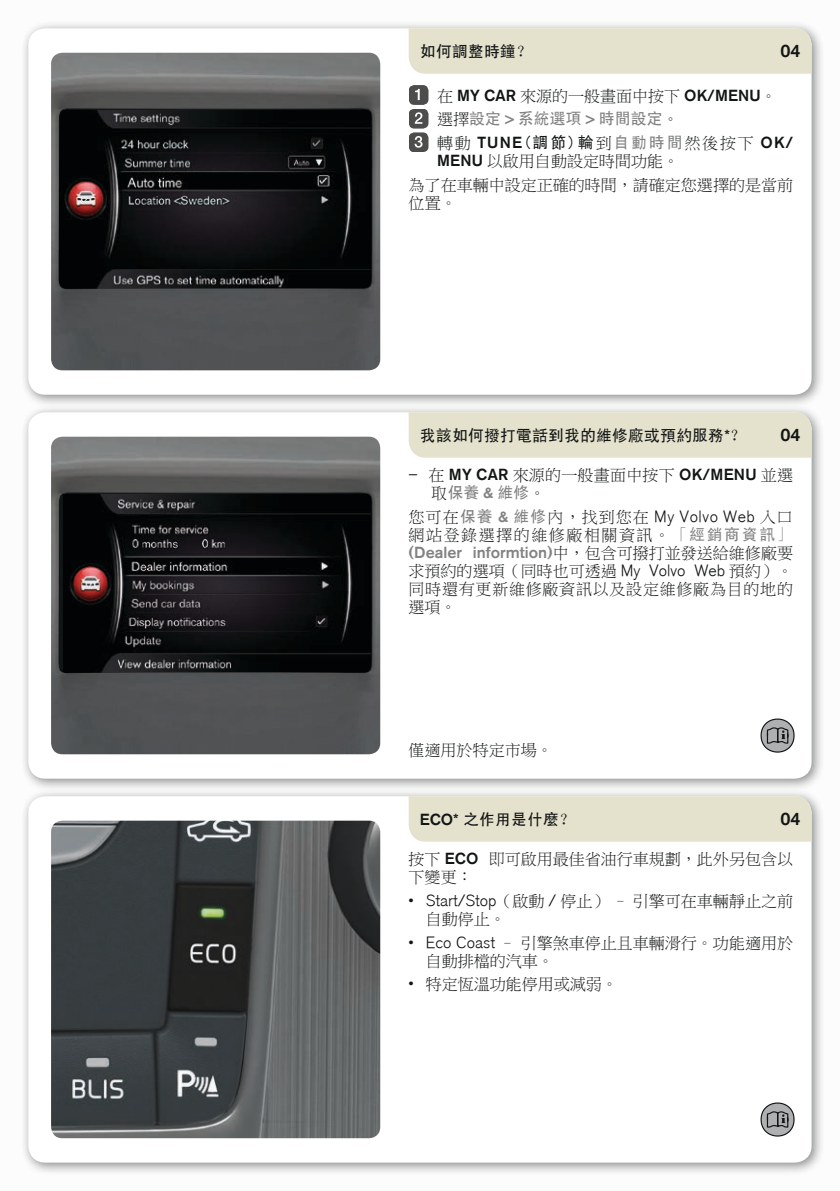
<style>
.page{position:relative;width:840px;height:1191px;background:#fff}
.page>*{position:absolute;margin:0;border:0;box-sizing:border-box;transform-origin:0 0}
.t1{font:300 18px "Volvo Sans";color:#121515}
.t2{font:16px/18px "Ming Li U";color:#121515}
.t3{font:16px/18px "Ming Li U";letter-spacing:.095em;color:#121515}
.t4{font:16px "MS Hei";color:#121515}
.t5{font:300 16px "Volvo Sans";color:#818282}
.t6{font:16px "MS Hei";color:#818282}
.s1{font-family:"Volvo Sans";font-weight:300}
.s2{font-family:"Ming Li U";color:#121515}
.s3{font-family:"MS Hei"}
.s4{font-family:"MS Hei";color:#818282}
.s5{font-family:"Volvo Sans";font-weight:300;color:#818282}
.s6{font-family:"Ming Li U";font-weight:400;color:#121515}
</style>
<div class="page">
<div style="left:0;top:0;width:839px;height:1191px;background:#f6f6f6"></div>
<div style="left:20px;top:20px;width:804px;height:388px;background:#121515;opacity:.5"></div>
<div style="left:28px;top:28px;width:783px;height:367px;background:#fff;border-radius:17px"></div>
<div style="left:20px;top:404px;width:804px;height:388px;background:#121515;opacity:.5"></div>
<div style="left:28px;top:412px;width:783px;height:366px;background:#fff;border-radius:17px"></div>
<div style="left:20px;top:788px;width:804px;height:388px;background:#121515;opacity:.5"></div>
<div style="left:28px;top:796px;width:783px;height:366px;background:#fff;border-radius:17px"></div>
<div style="left:408px;top:28px;width:403px;height:46px;background:#e4e1cc"></div>
<img style="left:51px;top:53px;width:329px;height:317px">
<hr style="left:67px;top:109px;width:294px;height:1px;background:#121515">
<img style="left:51px;top:437px;width:329px;height:317px">
<hr style="left:67px;top:493px;width:294px;height:1px;background:#121515">
<div style="left:408px;top:412px;width:403px;height:46px;background:#e4e1cc"></div>
<img style="left:51px;top:820px;width:329px;height:318px">
<div style="left:408px;top:796px;width:403px;height:45px;background:#e4e1cc"></div>
<svg style="left:409px;top:85px;width:19px;height:67px"></svg>
<svg style="left:760px;top:718px;width:34px;height:34px"></svg>
<svg style="left:760px;top:1102px;width:34px;height:34px"></svg>
<p class="t4" style="left:420px;top:43px;width:113px">如何調整時鐘？</p>
<p class="t1" style="left:780px;top:40px;width:22px">04</p>
<p class="t2" style="left:437px;top:87px;width:341px">在 <span class="s1">MY CAR</span> 來源的一般畫面中按下 <span class="s1">OK/MENU</span>。</p>
<p class="t6" style="left:437px;top:111px;width:243px"><span class="s2">選擇</span>設定 <span class="s1">&gt;</span> 系統選項 <span class="s1">&gt;</span> 時間設定<span class="s2">。</span></p>
<p class="t2" style="left:437px;top:134px;width:357px">轉動 <span class="s1">TUNE</span><span class="s3">(調節)輪</span>到<span class="s4">自動時間</span>然後按下 <span class="s1">OK/<br>MENU</span> 以啟用自動設定時間功能。</p>
<p class="t2" style="left:408px;top:176px;width:385px">為了在車輛中設定正確的時間，請確定您選擇的是當前位置。</p>
<p class="t4" style="left:420px;top:427px;width:327px">我該如何撥打電話到我的維修廠或預約服務<span class="s1">*</span>？</p>
<p class="t1" style="left:780px;top:424px;width:22px">04</p>
<p class="t2" style="left:408px;top:466px;width:385px"><span class="s1">–</span> 在 <span class="s1">MY CAR</span> 來源的一般畫面中按下 <span class="s1">OK/MENU</span> 並選</p>
<p class="t6" style="left:431px;top:484px;width:116px"><span class="s2">取</span>保養 <span class="s1">&amp;</span> 維修<span class="s2">。</span></p>
<p class="t3" style="left:408px;top:508px;width:385px">您可在<span class="s4">保養</span> <span class="s5">&amp;</span> <span class="s4">維修</span>內，找到您在 <span class="s1">My Volvo Web</span> 入口網站登錄選擇的維修廠相關資訊。<span class="s4">「經銷商資訊」</span></p>
<p class="t5" style="left:408px;top:542px;width:385px">(Dealer informtion)<span class="s6">中，包含可撥打並發送給維修廠要</span></p>
<p class="t2" style="left:408px;top:562px;width:385px;text-align:justify">求預約的選項（同時也可透過 <span class="s1">My Volvo Web</span> 預約）。同時還有更新維修廠資訊以及設定維修廠為目的地的選項。</p>
<p class="t2" style="left:408px;top:741px;width:145px">僅適用於特定市場。</p>
<p class="t4" style="left:420px;top:811px;width:157px"><span class="s1">ECO*</span> 之作用是什麼？</p>
<p class="t1" style="left:780px;top:808px;width:22px">04</p>
<p class="t2" style="left:408px;top:850px;width:385px">按下 <span class="s1">ECO</span> 即可啟用最佳省油行車規劃，此外另包含以下變更：</p>
<p class="t2" style="left:425px;top:892px;width:368px;text-indent:-17px"><span class="s1">• Start/Stop</span>（啟動 <span class="s1">/</span> 停止） – 引擎可在車輛靜止之前自動停止。</p>
<p class="t2" style="left:425px;top:933px;width:368px;text-indent:-17px"><span class="s1">• Eco Coast</span> – 引擎煞車停止且車輛滑行。功能適用於自動排檔的汽車。</p>
<p class="t2" style="left:408px;top:975px;width:211px"><span class="s1">•</span> 特定恆溫功能停用或減弱。</p>
</div>
